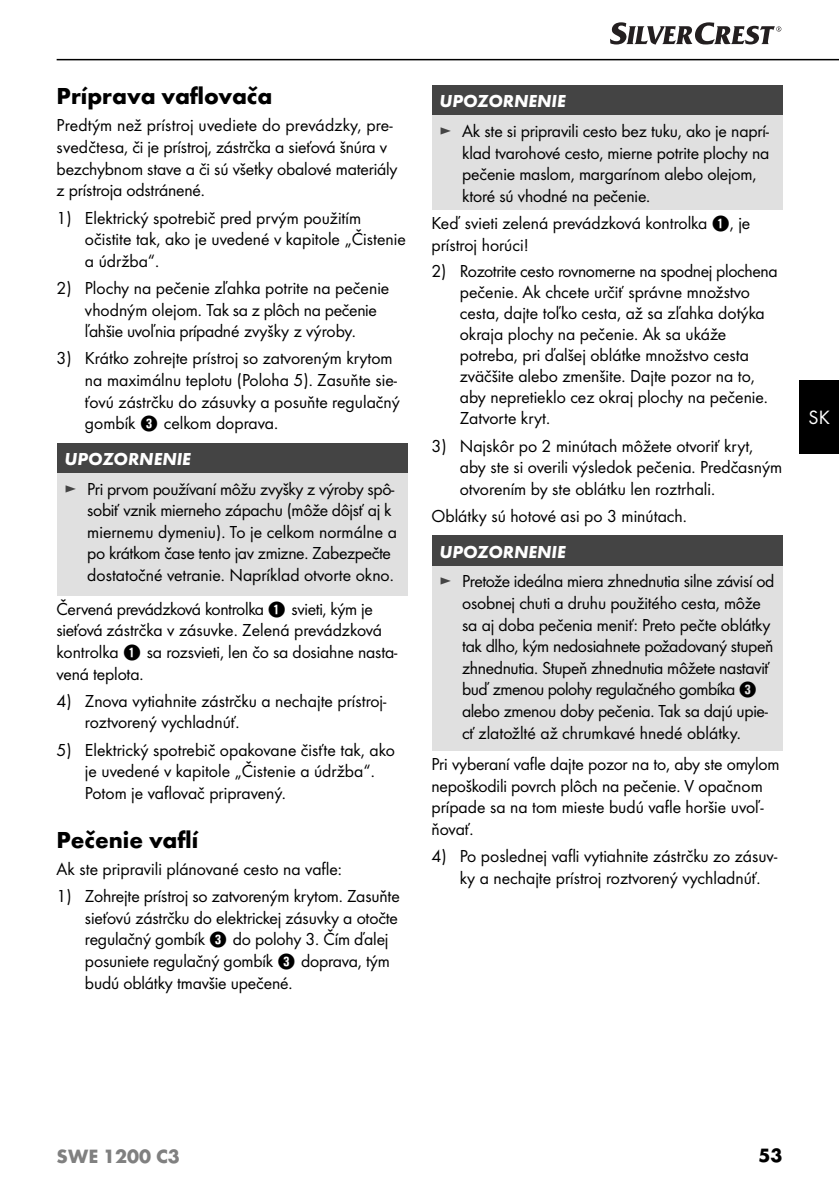
<style>
.page{position:relative;width:839px;height:1191px;background:#fff}
.page>*{position:absolute;margin:0;border:0;box-sizing:border-box;transform-origin:0 0}
.t1{font:700 24px "Futura";color:#000}
.t2{font:700 20px "Futura";color:#808080}
.t3{font:700 20px "Futura";color:#000}
.t4{font:20px "Futura Boo";color:#fff}
.t5{font:18px/21.6px "Futura Boo";letter-spacing:-.01em;color:#000}
.t6{font:italic 700 18px "Futura";color:#fff}
.s1{font-family:"Hako PI Nummern"}
.s2{color:#444}
</style>
<div class="page">
<hr style="left:57px;top:59px;width:782px;height:1px;background:#000">
<div style="left:799px;top:380px;width:40px;height:74px;background:#000"></div>
<svg style="left:610px;top:22px;width:171px;height:23px"></svg>
<div style="left:57px;top:443px;width:351px;height:30px;background:#444"></div>
<div style="left:57px;top:473px;width:351px;height:122px;background:#e0e0e0"></div>
<div style="left:431px;top:85px;width:351px;height:30px;background:#444"></div>
<div style="left:431px;top:115px;width:351px;height:95px;background:#e0e0e0"></div>
<div style="left:431px;top:536px;width:351px;height:30px;background:#444"></div>
<div style="left:431px;top:566px;width:351px;height:185px;background:#e0e0e0"></div>
<h1 class="t1" style="left:57px;top:86px;width:217px">Príprava vaflovača</h1>
<p class="t5" style="left:57px;top:116px;width:343px">Predtým než prístroj uvediete do prevádzky, pre&shy;svedčtesa, či je prístroj, zástrčka a sieťová šnúra v bezchybnom stave a či sú všetky obalové materiály z prístroja odstránené.</p>
<p class="t5" style="left:85px;top:208px;width:322px;text-indent:-28px">1) Elektrický spotrebič pred prvým použitím očistite tak, ako je uvedené v kapitole „Čistenie a údržba“.</p>
<p class="t5" style="left:85px;top:279px;width:306px;text-indent:-28px">2) Plochy na pečenie zľahka potrite na pečenie vhodným olejom. Tak sa z plôch na pečenie ľahšie uvoľnia prípadné zvyšky z výroby.</p>
<p class="t5" style="left:85px;top:349px;width:316px;text-indent:-28px">3) Krátko zohrejte prístroj so zatvoreným krytom na maximálnu teplotu (Poloha 5). Zasuňte sie&shy;ťovú zástrčku do zásuvky a posuňte regulačný gombík <span class="s1">3</span> celkom doprava.</p>
<p class="t6" style="left:65px;top:452px;width:128px">UPOZORNENIE</p>
<p class="t5" style="left:87px;top:479px;width:311px;text-indent:-23px"><span class="s2">►</span> Pri prvom používaní môžu zvyšky z výroby spô&shy;sobiť vznik mierneho zápachu (môže dôjsť aj k miernemu dymeniu). To je celkom normálne a po krátkom čase tento jav zmizne. Zabezpečte dostatočné vetranie. Napríklad otvorte okno.</p>
<p class="t5" style="left:57px;top:599px;width:342px">Červená prevádzková kontrolka <span class="s1">1</span> svieti, kým je sieťová zástrčka v zásuvke. Zelená prevádzková kontrolka <span class="s1">1</span> sa rozsvieti, len čo sa dosiahne nasta&shy;vená teplota.</p>
<p class="t5" style="left:85px;top:691px;width:303px;text-indent:-28px">4) Znova vytiahnite zástrčku a nechajte prístroj&shy;roztvorený vychladnúť.</p>
<p class="t5" style="left:85px;top:740px;width:311px;text-indent:-28px">5) Elektrický spotrebič opakovane čisťte tak, ako je uvedené v kapitole „Čistenie a údržba“.<br>Potom je vaflovač pripravený.</p>
<h1 class="t1" style="left:57px;top:830px;width:143px">Pečenie vaflí</h1>
<p class="t5" style="left:57px;top:859px;width:287px">Ak ste pripravili plánované cesto na vafle:</p>
<p class="t5" style="left:85px;top:887px;width:316px;text-indent:-28px">1) Zohrejte prístroj so zatvoreným krytom. Zasuňte sieťovú zástrčku do elektrickej zásuvky a otočte regulačný gombík <span class="s1">3</span> do polohy 3. Čím ďalej posuniete regulačný gombík <span class="s1">3</span> doprava, tým budú oblátky tmavšie upečené.</p>
<p class="t6" style="left:439px;top:94px;width:128px">UPOZORNENIE</p>
<p class="t5" style="left:462px;top:121px;width:309px;text-indent:-23px"><span class="s2">►</span> Ak ste si pripravili cesto bez tuku, ako je naprí&shy;klad tvarohové cesto, mierne potrite plochy na pečenie maslom, margarínom alebo olejom, ktoré sú vhodné na pečenie.</p>
<p class="t5" style="left:431px;top:214px;width:320px">Keď svieti zelená prevádzková kontrolka <span class="s1">1</span>, je prístroj horúci!</p>
<p class="t5" style="left:460px;top:262px;width:319px;line-height:21px;text-indent:-28px">2) Rozotrite cesto rovnomerne na spodnej plochena pečenie. Ak chcete určiť správne množstvo cesta, dajte toľko cesta, až sa zľahka dotýka okraja plochy na pečenie. Ak sa ukáže potreba, pri ďalšej oblátke množstvo cesta zväčšite alebo zmenšite. Dajte pozor na to, aby nepretieklo cez okraj plochy na pečenie.<br>Zatvorte kryt.</p>
<p class="t5" style="left:460px;top:436px;width:324px;text-indent:-28px">3) Najskôr po 2 minútach môžete otvoriť kryt, aby ste si overili výsledok pečenia. Predčasným otvorením by ste oblátku len roztrhali.</p>
<p class="t5" style="left:431px;top:507px;width:257px">Oblátky sú hotové asi po 3 minútach.</p>
<p class="t6" style="left:439px;top:545px;width:128px">UPOZORNENIE</p>
<p class="t5" style="left:462px;top:572px;width:314px;text-indent:-23px"><span class="s2">►</span> Pretože ideálna miera zhnednutia silne závisí od osobnej chuti a druhu použitého cesta, môže sa aj doba pečenia meniť: Preto pečte oblátky tak dlho, kým nedosiahnete požadovaný stupeň zhnednutia. Stupeň zhnednutia môžete nastaviť buď zmenou polohy regulačného gombíka <span class="s1">3 </span>alebo zmenou doby pečenia. Tak sa dajú upie&shy;cť zlatožlté až chrumkavé hnedé oblátky.</p>
<p class="t5" style="left:431px;top:755px;width:350px">Pri vyberaní vafle dajte pozor na to, aby ste omylom nepoškodili povrch plôch na pečenie. V opačnom prípade sa na tom mieste budú vafle horšie uvoľ&shy;ňovať.</p>
<p class="t5" style="left:460px;top:847px;width:319px;text-indent:-28px">4) Po poslednej vafli vytiahnite zástrčku zo zásuv&shy;ky a nechajte prístroj roztvorený vychladnúť.</p>
<p class="t4" style="left:809px;top:409px;width:23px">SK</p>
<p class="t2" style="left:57px;top:1147px;width:125px">SWE 1200 C3</p>
<p class="t3" style="left:759px;top:1147px;width:25px">53</p>
</div>
